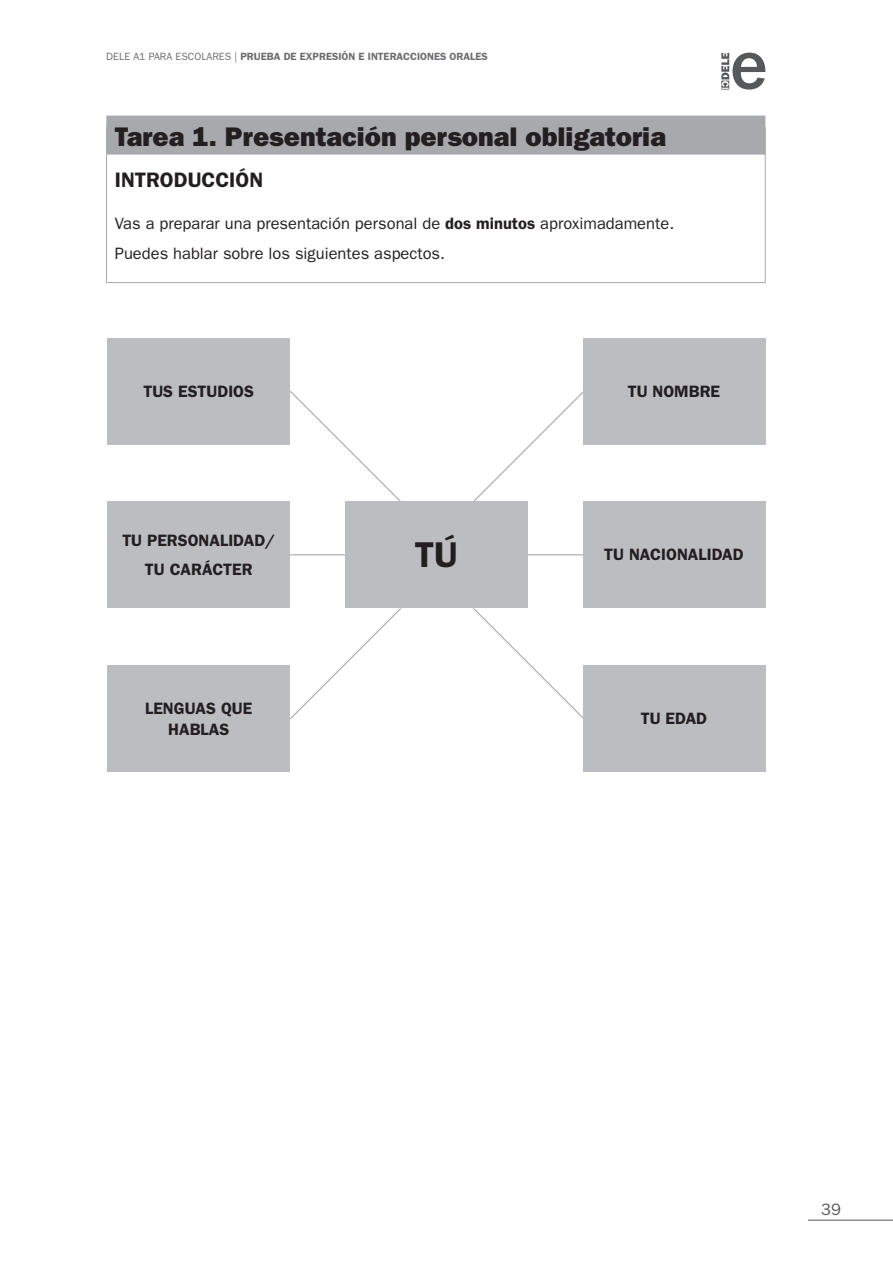
<style>
.page{position:relative;width:893px;height:1263px;background:#fff}
.page>*{position:absolute;margin:0;border:0;box-sizing:border-box;transform-origin:0 0}
.TABLA-PARRAFO-IZQUIE{font:600 36px "ITC Franklin Gothic Std";color:#231f20}
.GENERAL-TAREA{font:27px "ITC Franklin Gothic Std Hvy";color:#231f20}
.GENERAL-APARTADO-INS{font:600 21px "ITC Franklin Gothic Std";color:#231f20}
.GENERAL-PARRAFO-1{font:16.5px "ITC Franklin Gothic Std";color:#231f20}
.TABLA-PARRAFO-IZQUIE-2{font:600 16.5px/21px "ITC Franklin Gothic Std";color:#231f20;text-align:center}
.t1{font:16.5px "ITC Franklin Gothic Std";color:#57585a}
.t2{font:600 10.5px "ITC Franklin Gothic Std";color:#6c6d70}
.s1{font-weight:400}
.s2{font-weight:600}
</style>
<div class="page">
<hr style="left:808px;top:1220px;width:85px;height:1px;background:#57585a">
<svg style="left:721px;top:53px;width:45px;height:37px"></svg>
<div style="left:106px;top:116px;width:659px;height:39px;background:#a8a9ad"></div>
<svg style="left:289px;top:391px;width:113px;height:111px"></svg>
<svg style="left:472px;top:391px;width:114px;height:111px"></svg>
<svg style="left:290px;top:608px;width:111px;height:112px"></svg>
<svg style="left:473px;top:608px;width:110px;height:111px"></svg>
<hr style="left:290px;top:554px;width:306px;height:1px;background:#a8a9ad">
<div style="left:107px;top:338px;width:183px;height:106px;background:#bcbdc0"></div>
<div style="left:107px;top:502px;width:183px;height:106px;background:#bcbdc0"></div>
<div style="left:107px;top:665px;width:183px;height:107px;background:#bcbdc0"></div>
<div style="left:583px;top:338px;width:182px;height:106px;background:#bcbdc0"></div>
<div style="left:583px;top:502px;width:182px;height:106px;background:#bcbdc0"></div>
<div style="left:583px;top:665px;width:182px;height:107px;background:#bcbdc0"></div>
<div style="left:345px;top:502px;width:183px;height:106px;background:#bcbdc0"></div>
<p class="t2" style="left:106px;top:50px;width:383px"><span class="s1">DELE A1 PARA ESCOLARES |</span> PRUEBA DE EXPRESIÓN E INTERACCIONES ORALES</p>
<p class="GENERAL-TAREA" style="left:115px;top:121px;width:553px">Tarea 1. Presentación personal obligatoria</p>
<p class="GENERAL-APARTADO-INS" style="left:115px;top:167px;width:150px">INTRODUCCIÓN</p>
<p class="GENERAL-PARRAFO-1" style="left:115px;top:214px;width:561px">Vas a preparar una presentación personal de <span class="s2">dos minutos</span> aproximadamente.</p>
<p class="GENERAL-PARRAFO-1" style="left:115px;top:244px;width:332px">Puedes hablar sobre los siguientes aspectos.</p>
<p class="TABLA-PARRAFO-IZQUIE-2" style="left:144px;top:381px;width:112px">TUS ESTUDIOS</p>
<p class="TABLA-PARRAFO-IZQUIE-2" style="left:122px;top:530px;width:154px">TU PERSONALIDAD/</p>
<p class="TABLA-PARRAFO-IZQUIE-2" style="left:145px;top:559px;width:109px">TU CARÁCTER</p>
<p class="TABLA-PARRAFO-IZQUIE-2" style="left:145px;top:697px;width:109px">LENGUAS QUE<br>HABLAS</p>
<p class="TABLA-PARRAFO-IZQUIE" style="left:415px;top:533px;width:45px">TÚ</p>
<p class="TABLA-PARRAFO-IZQUIE-2" style="left:628px;top:381px;width:94px">TU NOMBRE</p>
<p class="TABLA-PARRAFO-IZQUIE-2" style="left:604px;top:544px;width:141px">TU NACIONALIDAD</p>
<p class="TABLA-PARRAFO-IZQUIE-2" style="left:641px;top:708px;width:68px">TU EDAD</p>
<p class="t1" style="left:821px;top:1200px;width:21px">39</p>
</div>
